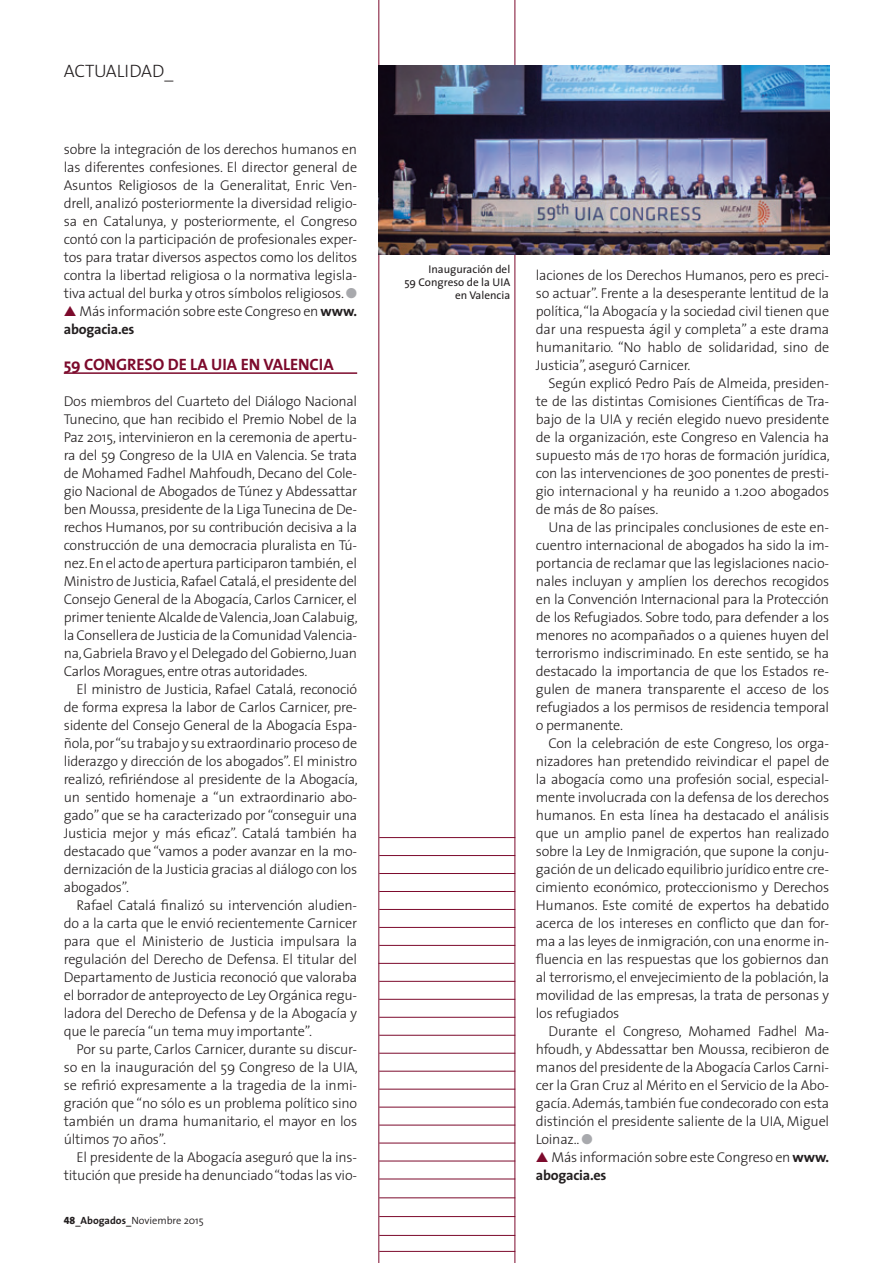
<style>
.page{position:relative;width:893px;height:1263px;background:#fff}
.page>*{position:absolute;margin:0;border:0;box-sizing:border-box;transform-origin:0 0}
.t1{font:300 18px "The Sans";color:#231f20}
.t2{font:700 16.5px "The Sans";letter-spacing:-.005em;color:#7c0a2c}
.t3{font:300 14.25px/18px "The Sans";letter-spacing:-.015em;color:#231f20;text-align:justify}
.t4{font:11.25px/12.8px "The Sans";color:#231f20;text-align:right}
.t5{font:300 10.5px "The Sans";color:#231f20}
.s1{color:#a8a9ad}
.s2{color:#7c0a2c}
.s3{font-weight:700}
.s4{font-family:"The Sans Extra Bold Expert";font-weight:400}
.s5{font-weight:600}
</style>
<div class="page">
<hr style="left:64px;top:372px;width:293px;height:2px;background:#7c0a2c">
<hr style="left:514px;top:0;width:1px;height:1263px;background:#7c0a2c">
<hr style="left:378px;top:0;width:1px;height:1263px;background:#7c0a2c">
<img style="left:378px;top:65px;width:451px;height:190px">
<hr style="left:378px;top:963px;width:136px;height:1px;background:#7c0a2c">
<hr style="left:379px;top:891px;width:136px;height:1px;background:#7c0a2c">
<hr style="left:379px;top:1035px;width:136px;height:1px;background:#7c0a2c">
<hr style="left:379px;top:1125px;width:136px;height:1px;background:#7c0a2c">
<hr style="left:379px;top:855px;width:136px;height:1px;background:#7c0a2c">
<hr style="left:379px;top:999px;width:136px;height:1px;background:#7c0a2c">
<hr style="left:379px;top:927px;width:136px;height:1px;background:#7c0a2c">
<hr style="left:379px;top:1071px;width:136px;height:1px;background:#7c0a2c">
<hr style="left:379px;top:1161px;width:136px;height:1px;background:#7c0a2c">
<hr style="left:379px;top:837px;width:136px;height:1px;background:#7c0a2c">
<hr style="left:379px;top:981px;width:136px;height:1px;background:#7c0a2c">
<hr style="left:379px;top:909px;width:136px;height:1px;background:#7c0a2c">
<hr style="left:379px;top:1053px;width:136px;height:1px;background:#7c0a2c">
<hr style="left:379px;top:1143px;width:136px;height:1px;background:#7c0a2c">
<hr style="left:379px;top:873px;width:136px;height:1px;background:#7c0a2c">
<hr style="left:379px;top:1017px;width:136px;height:1px;background:#7c0a2c">
<hr style="left:379px;top:1107px;width:136px;height:1px;background:#7c0a2c">
<hr style="left:379px;top:945px;width:136px;height:1px;background:#7c0a2c">
<hr style="left:379px;top:1089px;width:136px;height:1px;background:#7c0a2c">
<hr style="left:379px;top:1178px;width:136px;height:1px;background:#7c0a2c">
<hr style="left:379px;top:1216px;width:136px;height:1px;background:#7c0a2c">
<hr style="left:379px;top:1251px;width:136px;height:1px;background:#7c0a2c">
<hr style="left:379px;top:1197px;width:136px;height:1px;background:#7c0a2c">
<hr style="left:379px;top:1235px;width:136px;height:1px;background:#7c0a2c">
<p class="t1" style="left:64px;top:56px;width:111px">ACTUALIDAD_</p>
<p class="t3" style="left:64px;top:140px;width:295px">sobre la integración de los derechos humanos en las diferentes confesiones. El director general de Asuntos Religiosos de la Generalitat, Enric Ven&shy;drell, analizó posteriormente la diversidad religio&shy;sa en Catalunya, y posteriormente, el Congreso contó con la participación de profesionales exper&shy;tos para tratar diversos aspectos como los delitos contra la libertad religiosa o la normativa legisla&shy;tiva actual del burka y otros símbolos religiosos. <span class="s1">●</span></p>
<p class="t3" style="left:64px;top:301px;width:295px"><span class="s2">▲</span> Más información sobre este Congreso en <span class="s3">www. abogacia.es</span></p>
<p class="t2" style="left:64px;top:350px;width:271px">59 CONGRESO DE LA UIA EN VALENCIA</p>
<p class="t3" style="left:64px;top:392px;width:296px">Dos miembros del Cuarteto del Diálogo Nacional Tunecino, que han recibido el Premio Nobel de la Paz 2015, intervinieron en la ceremonia de apertu&shy;ra del 59 Congreso de la UIA en Valencia. Se trata de Mohamed Fadhel Mahfoudh, Decano del Cole&shy;gio Nacional de Abogados de Túnez y Abdessattar ben Moussa, presidente de la Liga Tunecina de De&shy;rechos Humanos, por su contribución decisiva a la construcción de una democracia pluralista en Tú&shy;nez. En el acto de apertura participaron también, el Ministro de Justicia, Rafael Catalá, el presidente del Consejo General de la Abogacía, Carlos Carnicer, el primer teniente Alcalde de Valencia, Joan Calabuig, la Consellera de Justicia de la Comunidad Valencia&shy;na, Gabriela Bravo y el Delegado del Gobierno, Juan Carlos Moragues, entre otras autoridades.</p>
<p class="t3" style="left:64px;top:679px;width:296px;text-indent:13px">El ministro de Justicia, Rafael Catalá, reconoció de forma expresa la labor de Carlos Carnicer, pre&shy;sidente del Consejo General de la Abogacía Espa&shy;ñola, por “su trabajo y su extraordinario proceso de liderazgo y dirección de los abogados”. El ministro realizó, refiriéndose al presidente de la Abogacía, un sentido homenaje a “un extraordinario abo&shy;gado” que se ha caracterizado por “conseguir una Justicia mejor y más eficaz”. Catalá también ha destacado que “vamos a poder avanzar en la mo&shy;dernización de la Justicia gracias al diálogo con los abogados”.</p>
<p class="t3" style="left:64px;top:895px;width:295px;text-indent:13px">Rafael Catalá finalizó su intervención aludien&shy;do a la carta que le envió recientemente Carnicer para que el Ministerio de Justicia impulsara la regulación del Derecho de Defensa. El titular del Departamento de Justicia reconoció que valoraba el borrador de anteproyecto de Ley Orgánica regu&shy;ladora del Derecho de Defensa y de la Abogacía y que le parecía “un tema muy importante”.</p>
<p class="t3" style="left:64px;top:1039px;width:296px;text-indent:13px">Por su parte, Carlos Carnicer, durante su discur&shy;so en la inauguración del 59 Congreso de la UIA, se refirió expresamente a la tragedia de la inmi&shy;gración que “no sólo es un problema político sino también un drama humanitario, el mayor en los últimos 70 años”.</p>
<p class="t3" style="left:64px;top:1147px;width:295px;text-align:right">El presidente de la Abogacía aseguró que la ins&shy;titución que preside ha denunciado “todas las vio-</p>
<p class="t5" style="left:64px;top:1211px;width:141px"><span class="s4">48</span><span class="s5">_</span><span class="s3">Abogados</span><span class="s5">_</span>Noviembre 2015</p>
<p class="t4" style="left:404px;top:263px;width:107px">Inauguración del<br>59 Congreso de la UIA en Valencia</p>
<p class="t3" style="left:536px;top:265px;width:295px">laciones de los Derechos Humanos, pero es preci&shy;so actuar”. Frente a la desesperante lentitud de la política, “la Abogacía y la sociedad civil tienen que dar una respuesta ágil y completa” a este drama humanitario. “No hablo de solidaridad, sino de Justicia”, aseguró Carnicer.</p>
<p class="t3" style="left:536px;top:373px;width:296px;text-indent:13px">Según explicó Pedro País de Almeida, presiden&shy;te de las distintas Comisiones Científicas de Tra&shy;bajo de la UIA y recién elegido nuevo presidente de la organización, este Congreso en Valencia ha supuesto más de 170 horas de formación jurídica, con las intervenciones de 300 ponentes de presti&shy;gio internacional y ha reunido a 1.200 abogados de más de 80 países.</p>
<p class="t3" style="left:536px;top:517px;width:295px;text-indent:13px">Una de las principales conclusiones de este en&shy;cuentro internacional de abogados ha sido la im&shy;portancia de reclamar que las legislaciones nacio&shy;nales incluyan y amplíen los derechos recogidos en la Convención Internacional para la Protección de los Refugiados. Sobre todo, para defender a los menores no acompañados o a quienes huyen del terrorismo indiscriminado. En este sentido, se ha destacado la importancia de que los Estados re&shy;gulen de manera transparente el acceso de los refugiados a los permisos de residencia temporal o permanente.</p>
<p class="t3" style="left:536px;top:733px;width:295px;text-indent:13px">Con la celebración de este Congreso, los orga&shy;nizadores han pretendido reivindicar el papel de la abogacía como una profesión social, especial&shy;mente involucrada con la defensa de los derechos humanos. En esta línea ha destacado el análisis que un amplio panel de expertos han realizado sobre la Ley de Inmigración, que supone la conju&shy;gación de un delicado equilibrio jurídico entre cre&shy;cimiento económico, proteccionismo y Derechos Humanos. Este comité de expertos ha debatido acerca de los intereses en conflicto que dan for&shy;ma a las leyes de inmigración, con una enorme in&shy;fluencia en las respuestas que los gobiernos dan al terrorismo, el envejecimiento de la población, la movilidad de las empresas, la trata de personas y los refugiados</p>
<p class="t3" style="left:536px;top:1022px;width:295px;text-indent:13px">Durante el Congreso, Mohamed Fadhel Ma&shy;hfoudh, y Abdessattar ben Moussa, recibieron de manos del presidente de la Abogacía Carlos Carni&shy;cer la Gran Cruz al Mérito en el Servicio de la Abo&shy;gacía. Además, también fue condecorado con esta distinción el presidente saliente de la UIA, Miguel Loinaz.. <span class="s1">●</span></p>
<p class="t3" style="left:536px;top:1147px;width:295px"><span class="s2">▲</span> Más información sobre este Congreso en <span class="s3">www. abogacia.es</span></p>
</div>
